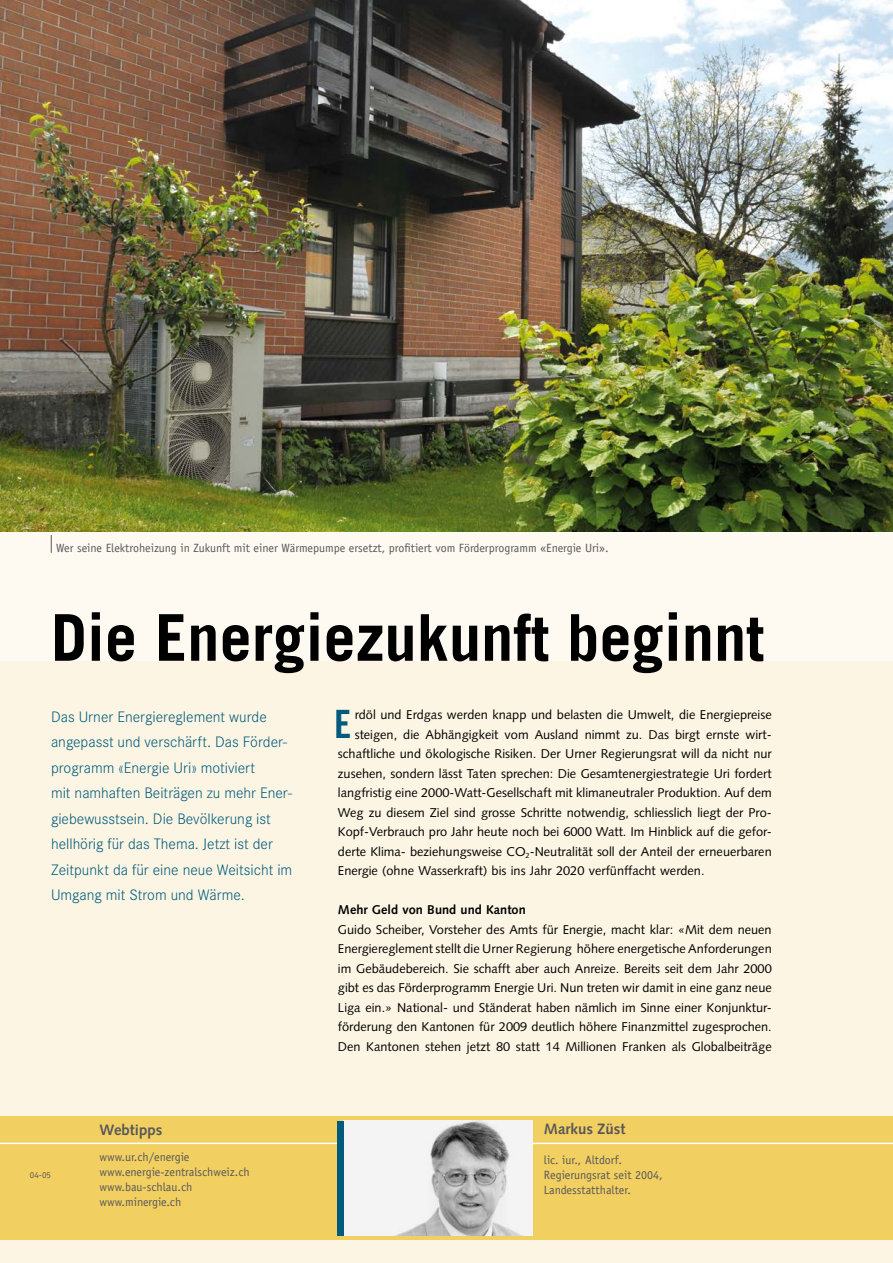
<style>
.page{position:relative;width:893px;height:1263px;background:#fdf5e3}
.page>*{position:absolute;margin:0;border:0;box-sizing:border-box;transform-origin:0 0}
.t1{font:700 64.5px "Trade Gothic";color:#000}
.t2{font:39px "Trade Gothic Bold Cond Twenty";color:#005b7c}
.t3{font:300 15.75px/25.5px "Corporate S";color:#005b7c}
.t4{font:700 15px "Syntax";color:#58585a}
.t5{font:12.75px/19.5px "Syntax";color:#000;text-align:justify}
.t6{font:700 12.75px "Syntax";color:#000}
.t7{font:12px/15px "Officina Sans";color:#58585a}
.t8{font:9px "Officina Sans";color:#58585a}
</style>
<div class="page">
<div style="left:0;top:0;width:893px;height:661px;background:#fefaf1"></div>
<div style="left:0;top:1116px;width:893px;height:124px;background:#f2cf61"></div>
<hr style="left:0;top:1143px;width:893px;height:1px;background:#fff">
<img style="left:0;top:0;width:893px;height:531px">
<img style="left:344px;top:1121px;width:188px;height:114px">
<div style="left:338px;top:1121px;width:6px;height:114px;background:#005b7c"></div>
<svg style="left:51px;top:535px;width:1px;height:18px"></svg>
<p class="t7" style="left:56px;top:541px;width:554px">Wer seine Elektroheizung in Zukunft mit einer Wärmepumpe ersetzt, profitiert vom Förderprogramm «Energie Uri».</p>
<h1 class="t1" style="left:51px;top:598px;width:715px">Die Energiezukunft beginnt</h1>
<p class="t3" style="left:51px;top:704px;width:243px">Das Urner Energiereglement wurde angepasst und verschärft. Das Förder&shy;programm «Energie Uri» motiviert<br>mit namhaften Beiträgen zu mehr Ener&shy;giebewusstsein. Die Bevölkerung ist hellhörig für das Thema. Jetzt ist der Zeitpunkt da für eine neue Weitsicht im Umgang mit Strom und Wärme.</p>
<p class="t8" style="left:30px;top:1169px;width:23px">04-05</p>
<p class="t4" style="left:100px;top:1121px;width:64px">Webtipps</p>
<p class="t7" style="left:100px;top:1149px;width:152px">www.ur.ch/energie www.energie-zentralschweiz.ch www.bau-schlau.ch www.minergie.ch</p>
<p class="t5" style="left:355px;top:705px;width:419px">rdöl und Erdgas werden knapp und belasten die Umwelt, die Energiepreise</p>
<p class="t5" style="left:355px;top:725px;width:419px">steigen, die Abhängigkeit vom Ausland nimmt zu. Das birgt ernste wirt-</p>
<p class="t5" style="left:338px;top:744px;width:435px">schaftliche und ökologische Risiken. Der Urner Regierungsrat will da nicht nur</p>
<p class="t5" style="left:338px;top:764px;width:435px">zusehen, sondern lässt Taten sprechen: Die Gesamtenergiestrategie Uri fordert</p>
<p class="t5" style="left:338px;top:783px;width:435px">langfristig eine 2000-Watt-Gesellschaft mit klimaneutraler Produktion. Auf dem</p>
<p class="t5" style="left:338px;top:803px;width:435px">Weg zu diesem Ziel sind grosse Schritte notwendig, schliesslich liegt der Pro-</p>
<p class="t5" style="left:338px;top:822px;width:435px">Kopf-Verbrauch pro Jahr heute noch bei 6000 Watt. Im Hinblick auf die gefor-</p>
<p class="t5" style="left:338px;top:842px;width:435px">derte Klima- beziehungsweise CO<sub>2</sub>-Neutralität soll der Anteil der erneuerbaren</p>
<p class="t5" style="left:338px;top:861px;width:368px">Energie (ohne Wasserkraft) bis ins Jahr 2020 verfünffacht werden.</p>
<p class="t6" style="left:338px;top:903px;width:189px">Mehr Geld von Bund und Kanton</p>
<p class="t5" style="left:338px;top:920px;width:435px">Guido Scheiber, Vorsteher des Amts für Energie, macht klar: «Mit dem neuen Energiereglement stellt die Urner Regierung höhere energetische Anforderungen im Gebäudebereich. Sie schafft aber auch Anreize. Bereits seit dem Jahr 2000 gibt es das Förderprogramm Energie Uri. Nun treten wir damit in eine ganz neue Liga ein.» National- und Ständerat haben nämlich im Sinne einer Konjunktur&shy;förderung den Kantonen für 2009 deutlich höhere Finanzmittel zugesprochen.<br>Den Kantonen stehen jetzt 80 statt 14 Millionen Franken als Globalbeiträge</p>
<h2 class="t2" style="left:334px;top:701px;width:19px">E</h2>
<p class="t4" style="left:544px;top:1121px;width:83px">Markus Züst</p>
<p class="t7" style="left:544px;top:1153px;width:120px">lic. iur., Altdorf.<br>Regierungsrat seit 2004,<br>Landesstatthalter.</p>
</div>
